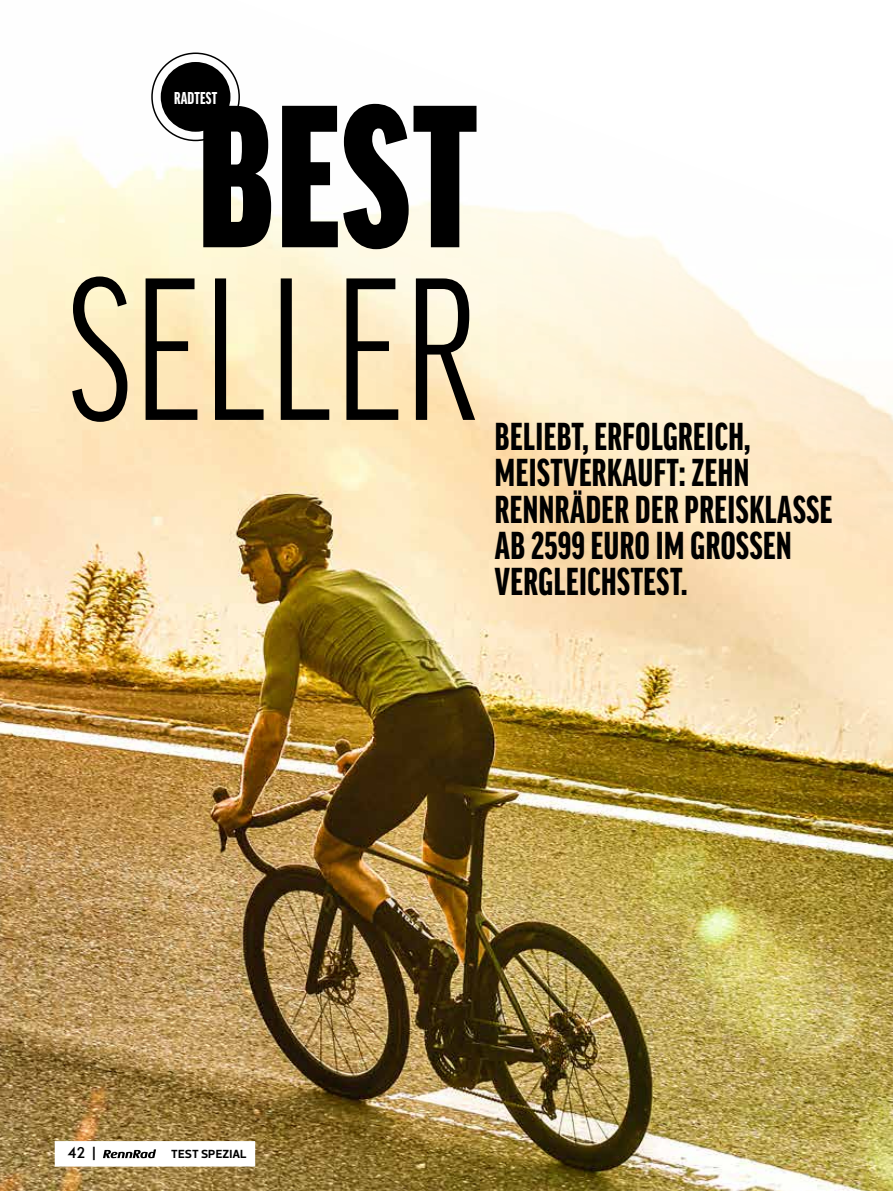
<style>
.page{position:relative;width:893px;height:1191px;background:#fff}
.page>*{position:absolute;margin:0;border:0;box-sizing:border-box;transform-origin:0 0}
.t1{font:extra-condensed 195px "Good Pro";letter-spacing:.01em;color:#000}
.t2{font:900 extra-condensed 195px "Good Pro";color:#000}
.t3{font:900 extra-condensed 37.5px/36px "Good Pro";letter-spacing:.015em;color:#000}
.t4{font:900 extra-condensed 16.5px "Good Pro";letter-spacing:.015em;color:#fff}
.t5{font:700 15px "Aramis";color:#000}
.t6{font:700 12px "Prelo";color:#000}
</style>
<div class="page">
<img style="left:0;top:52px;width:893px;height:1139px">
<div style="left:151px;top:53px;width:89px;height:88px;border:2px solid #000;border-radius:50%"></div>
<div style="left:161px;top:62px;width:69px;height:70px;background:#000;border-radius:50%"></div>
<div style="left:55px;top:1141px;width:200px;height:25px;background:#fff"></div>
<svg style="left:103px;top:1149px;width:53px;height:9px"></svg>
<p class="t4" style="left:174px;top:89px;width:45px">RADTEST</p>
<h1 class="t2" style="left:197px;top:69px;width:282px">BEST</h1>
<h1 class="t1" style="left:68px;top:242px;width:411px">SELLER</h1>
<p class="t3" style="left:495px;top:419px;width:339px">BELIEBT, ERFOLGREICH,<br>MEISTVERKAUFT: ZEHN<br>RENNRÄDER DER PREISKLASSE<br>AB 2599 EURO IM GROSSEN<br>VERGLEICHSTEST.</p>
<p class="t5" style="left:67px;top:1141px;width:29px">42 |</p>
<p class="t6" style="left:171px;top:1146px;width:15px">TEST</p>
<p class="t6" style="left:201px;top:1146px;width:15px">SPEZIAL</p>
</div>
